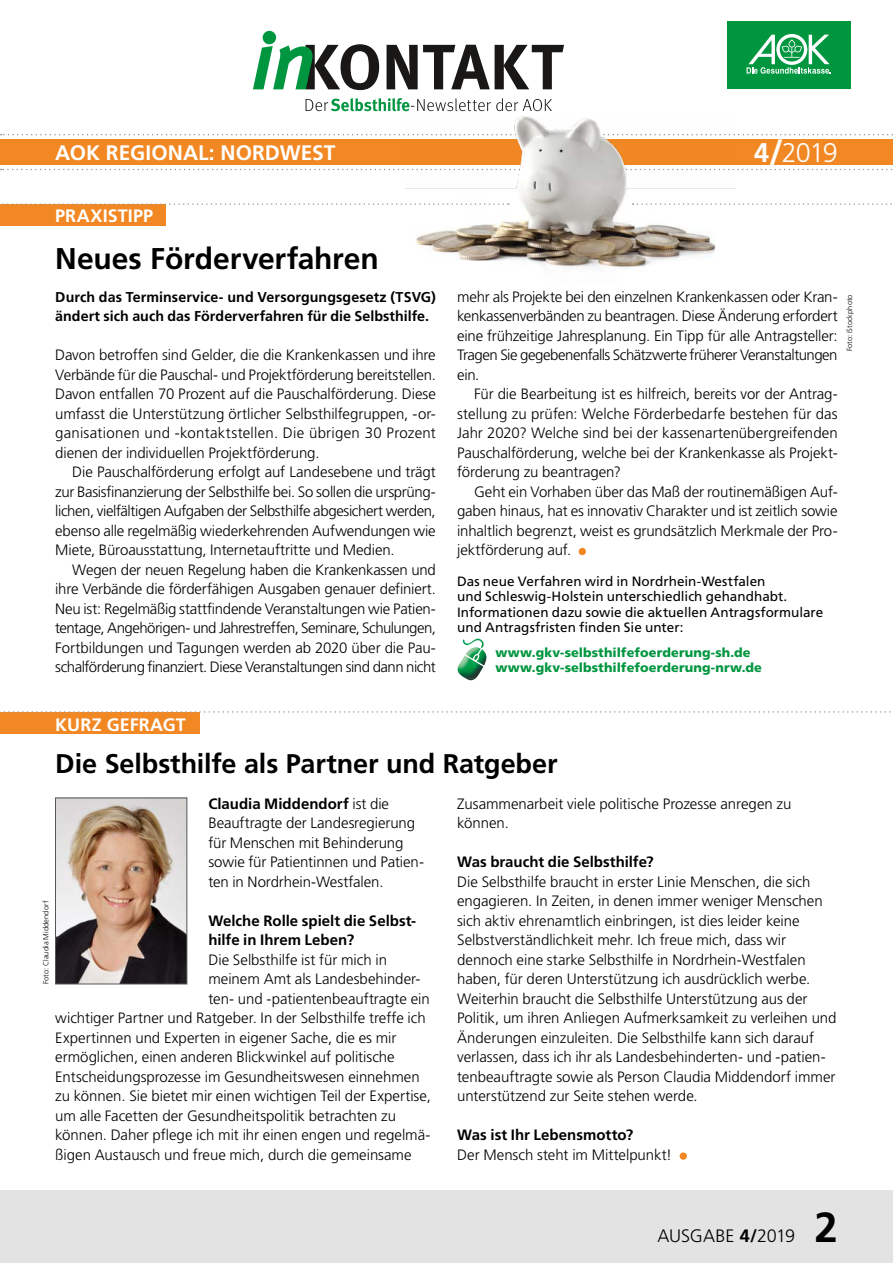
<style>
.page{position:relative;width:893px;height:1263px;background:#fff}
.page>*{position:absolute;margin:0;border:0;box-sizing:border-box;transform-origin:0 0}
.t1{font:700 42px "Frutiger LT";color:#000}
.h2_Head_C_18pt_24_MELD_ohnVorsp{font:700 30px "Frutiger LT";letter-spacing:-.005em;color:#000}
.h2_Head_C_18pt_24_MELD_ohnVorsp-2{font:700 27px "Frutiger LT";letter-spacing:-.005em;color:#000}
.t2{font:300 27px "Frutiger LT";color:#fff}
.t3{font:700 21px "Frutiger LT";color:#fff}
.h1_xx_RUBRIK_xx{font:700 18px "Frutiger LT";letter-spacing:.005em;color:#fff}
.t4{font:300 18px "Frutiger LT";letter-spacing:-.005em;color:#000}
.P_copy_FLATTER_NUR_oE{font:300 15px/19.5px "Frutiger LT";color:#000}
.P_copy_BLOCK_mE{font:300 15px/19.5px "Frutiger LT";letter-spacing:-.01em;color:#000;text-align:justify}
.P_copy_BLOCK_oE{font:300 15px/19.5px "Frutiger LT";letter-spacing:-.005em;color:#000;text-align:justify}
.P_copy_FLATTER_Interview_Frage{font:700 15px/19.5px "Frutiger LT";color:#000}
.P_Anlauf{font:700 14.25px/19.5px "Frutiger LT";letter-spacing:.005em;color:#000}
.P_1_Kontakt_Mehr_Infos_unter_schwarz{font:13.5px/15.6px "Frutiger LT";color:#000}
.P_3_Web_grün_bold{font:900 12.75px "Frutiger LT";letter-spacing:.01em;color:#00963f}
.t5{font:300 7.5px "Frutiger LT";letter-spacing:.01em;color:#000}
.s1{font-weight:700}
.s2{font-weight:700;font-size:36px}
</style>
<div class="page">
<div style="left:0;top:1191px;width:893px;height:72px;background:#e3e3e3"></div>
<svg style="left:1px;top:169px;width:892px;height:1px"></svg>
<div style="left:0;top:139px;width:893px;height:26px;background:#f18824"></div>
<svg style="left:1px;top:134px;width:892px;height:1px"></svg>
<div style="left:727px;top:21px;width:123px;height:68px;background:#00963f"></div>
<svg style="left:747px;top:34px;width:84px;height:40px"></svg>
<svg style="left:306px;top:98px;width:246px;height:13px"></svg>
<svg style="left:253px;top:31px;width:311px;height:60px"></svg>
<img style="left:406px;top:116px;width:330px;height:153px">
<div style="left:680px;top:1152px;width:7px;height:8px;background:#f18824;border-radius:50%"></div>
<div style="left:0;top:205px;width:166px;height:21px;background:#f18824"></div>
<svg style="left:0;top:203px;width:509px;height:2px"></svg>
<div style="left:0;top:713px;width:200px;height:21px;background:#f18824"></div>
<svg style="left:0;top:711px;width:891px;height:2px"></svg>
<div style="left:579px;top:548px;width:7px;height:7px;background:#f18824;border-radius:50%"></div>
<img style="left:463px;top:639px;width:21px;height:9px">
<img style="left:465px;top:647px;width:16px;height:8px">
<img style="left:476px;top:649px;width:10px;height:16px">
<svg style="left:465px;top:678px;width:11px;height:2px"></svg>
<img style="left:458px;top:655px;width:25px;height:23px">
<svg style="left:633px;top:203px;width:259px;height:2px"></svg>
<img style="left:57px;top:800px;width:128px;height:182px">
<div style="left:55px;top:798px;width:132px;height:186px;border:1px solid #565656"></div>
<h3 class="t3" style="left:55px;top:141px;width:282px">AOK REGIONAL: NORDWEST</h3>
<h3 class="t2" style="left:754px;top:137px;width:85px"><span class="s1">4</span><span class="s2">/</span>2019</h3>
<h1 class="h1_xx_RUBRIK_xx" style="left:55px;top:206px;width:99px">PRAXISTIPP</h1>
<h2 class="h2_Head_C_18pt_24_MELD_ohnVorsp" style="left:55px;top:241px;width:325px">Neues Förderverfahren</h2>
<p class="P_Anlauf" style="left:55px;top:287px;width:382px">Durch das Terminservice- und Versorgungsgesetz (TSVG) ändert sich auch das Förderverfahren für die Selbsthilfe.</p>
<p class="P_copy_BLOCK_oE" style="left:55px;top:345px;width:382px">Davon betroffen sind Gelder, die die Krankenkassen und ihre Verbände für die Pauschal- und Projektförderung bereitstellen.<br>Davon entfallen 70 Prozent auf die Pauschalförderung. Diese umfasst die Unterstützung örtlicher Selbsthilfegruppen, -or&shy;ganisationen und -kontaktstellen. Die übrigen 30 Prozent dienen der individuellen Projektförderung.</p>
<p class="P_copy_BLOCK_mE" style="left:55px;top:462px;width:382px;text-indent:17px">Die Pauschalförderung erfolgt auf Landesebene und trägt zur Basisfinanzierung der Selbsthilfe bei. So sollen die ursprüng&shy;lichen, vielfältigen Aufgaben der Selbsthilfe abgesichert werden, ebenso alle regelmäßig wiederkehrenden Aufwendungen wie Miete, Büroausstattung, Internetauftritte und Medien.</p>
<p class="P_copy_BLOCK_mE" style="left:55px;top:560px;width:382px;text-indent:17px">Wegen der neuen Regelung haben die Krankenkassen und ihre Verbände die förderfähigen Ausgaben genauer definiert.<br>Neu ist: Regelmäßig stattfindende Veranstaltungen wie Patien&shy;tentage, Angehörigen- und Jahrestreffen, Seminare, Schulungen, Fortbildungen und Tagungen werden ab 2020 über die Pau&shy;schalförderung finanziert. Diese Veranstaltungen sind dann nicht</p>
<p class="P_copy_BLOCK_mE" style="left:457px;top:287px;width:382px">mehr als Projekte bei den einzelnen Krankenkassen oder Kran&shy;kenkassenverbänden zu beantragen. Diese Änderung erfordert eine frühzeitige Jahresplanung. Ein Tipp für alle Antragsteller:<br>Tragen Sie gegebenenfalls Schätzwerte früherer Veranstaltungen ein.</p>
<p class="P_copy_BLOCK_mE" style="left:457px;top:384px;width:382px;text-indent:17px">Für die Bearbeitung ist es hilfreich, bereits vor der Antrag&shy;stellung zu prüfen: Welche Förderbedarfe bestehen für das Jahr 2020? Welche sind bei der kassenartenübergreifenden Pauschalförderung, welche bei der Krankenkasse als Projekt&shy;förderung zu beantragen?</p>
<p class="P_copy_BLOCK_mE" style="left:457px;top:482px;width:382px;text-indent:17px">Geht ein Vorhaben über das Maß der routinemäßigen Auf&shy;gaben hinaus, hat es innovativ Charakter und ist zeitlich sowie inhaltlich begrenzt, weist es grundsätzlich Merkmale der Pro&shy;jektförderung auf.</p>
<p class="P_1_Kontakt_Mehr_Infos_unter_schwarz" style="left:457px;top:573px;width:368px">Das neue Verfahren wird in Nordrhein-Westfalen<br>und Schleswig-Holstein unterschiedlich gehandhabt.<br>Informationen dazu sowie die aktuellen Antragsformulare und Antragsfristen finden Sie unter:</p>
<p class="P_3_Web_grün_bold" style="left:495px;top:644px;width:257px">www.gkv-selbsthilfefoerderung-sh.de</p>
<p class="P_3_Web_grün_bold" style="left:495px;top:660px;width:268px">www.gkv-selbsthilfefoerderung-nrw.de</p>
<p class="t5" style="left:845px;top:351px;width:58px;rotate:-90deg">Foto: iStockphoto</p>
<h1 class="h1_xx_RUBRIK_xx" style="left:55px;top:714px;width:132px">KURZ GEFRAGT</h1>
<h2 class="h2_Head_C_18pt_24_MELD_ohnVorsp-2" style="left:55px;top:748px;width:504px">Die Selbsthilfe als Partner und Ratgeber</h2>
<p class="P_copy_FLATTER_NUR_oE" style="left:208px;top:794px;width:217px"><span class="s1">Claudia Middendorf</span> ist die<br>Beauftragte der Landesregierung für Menschen mit Behinderung sowie für Patientinnen und Patien&shy;ten in Nordrhein-Westfalen.</p>
<p class="P_copy_FLATTER_Interview_Frage" style="left:208px;top:911px;width:209px">Welche Rolle spielt die Selbst&shy;hilfe in Ihrem Leben?</p>
<p class="P_copy_FLATTER_NUR_oE" style="left:208px;top:950px;width:180px">Die Selbsthilfe ist für mich in</p>
<p class="P_copy_FLATTER_NUR_oE" style="left:208px;top:969px;width:214px">meinem Amt als Landesbehinder-</p>
<p class="P_copy_FLATTER_NUR_oE" style="left:208px;top:989px;width:223px">ten- und -patientenbeauftragte ein</p>
<p class="P_copy_FLATTER_NUR_oE" style="left:55px;top:1008px;width:372px">wichtiger Partner und Ratgeber. In der Selbsthilfe treffe ich</p>
<p class="P_copy_FLATTER_NUR_oE" style="left:55px;top:1028px;width:343px">Expertinnen und Experten in eigener Sache, die es mir</p>
<p class="P_copy_FLATTER_NUR_oE" style="left:55px;top:1047px;width:341px">ermöglichen, einen anderen Blickwinkel auf politische</p>
<p class="P_copy_FLATTER_NUR_oE" style="left:55px;top:1067px;width:366px">Entscheidungsprozesse im Gesundheitswesen einnehmen</p>
<p class="P_copy_FLATTER_NUR_oE" style="left:55px;top:1086px;width:377px">zu können. Sie bietet mir einen wichtigen Teil der Expertise,</p>
<p class="P_copy_FLATTER_NUR_oE" style="left:55px;top:1106px;width:342px">um alle Facetten der Gesundheitspolitik betrachten zu</p>
<p class="P_copy_FLATTER_NUR_oE" style="left:55px;top:1125px;width:377px">können. Daher pflege ich mit ihr einen engen und regelmä-</p>
<p class="P_copy_FLATTER_NUR_oE" style="left:55px;top:1145px;width:358px">ßigen Austausch und freue mich, durch die gemeinsame</p>
<p class="t5" style="left:42px;top:984px;width:85px;rotate:-90deg">Foto: Claudia Middendorf</p>
<p class="P_copy_FLATTER_NUR_oE" style="left:457px;top:794px;width:336px">Zusammenarbeit viele politische Prozesse anregen zu können.</p>
<p class="P_copy_FLATTER_Interview_Frage" style="left:457px;top:852px;width:198px">Was braucht die Selbsthilfe?</p>
<p class="P_copy_FLATTER_NUR_oE" style="left:457px;top:872px;width:367px">Die Selbsthilfe braucht in erster Linie Menschen, die sich engagieren. In Zeiten, in denen immer weniger Menschen sich aktiv ehrenamtlich einbringen, ist dies leider keine Selbstverständlichkeit mehr. Ich freue mich, dass wir dennoch eine starke Selbsthilfe in Nordrhein-Westfalen haben, für deren Unterstützung ich ausdrücklich werbe.</p>
<p class="P_copy_FLATTER_NUR_oE" style="left:457px;top:989px;width:381px">Weiterhin braucht die Selbsthilfe Unterstützung aus der Politik, um ihren Anliegen Aufmerksamkeit zu verleihen und Änderungen einzuleiten. Die Selbsthilfe kann sich darauf verlassen, dass ich ihr als Landesbehinderten- und -patien&shy;tenbeauftragte sowie als Person Claudia Middendorf immer unterstützend zur Seite stehen werde.</p>
<p class="P_copy_FLATTER_Interview_Frage" style="left:457px;top:1125px;width:178px">Was ist Ihr Lebensmotto?</p>
<p class="P_copy_FLATTER_NUR_oE" style="left:457px;top:1145px;width:217px">Der Mensch steht im Mittelpunkt!</p>
<p class="t4" style="left:657px;top:1225px;width:139px">AUSGABE <span class="s1">4/</span>2019</p>
<h1 class="t1" style="left:814px;top:1202px;width:25px">2</h1>
</div>
